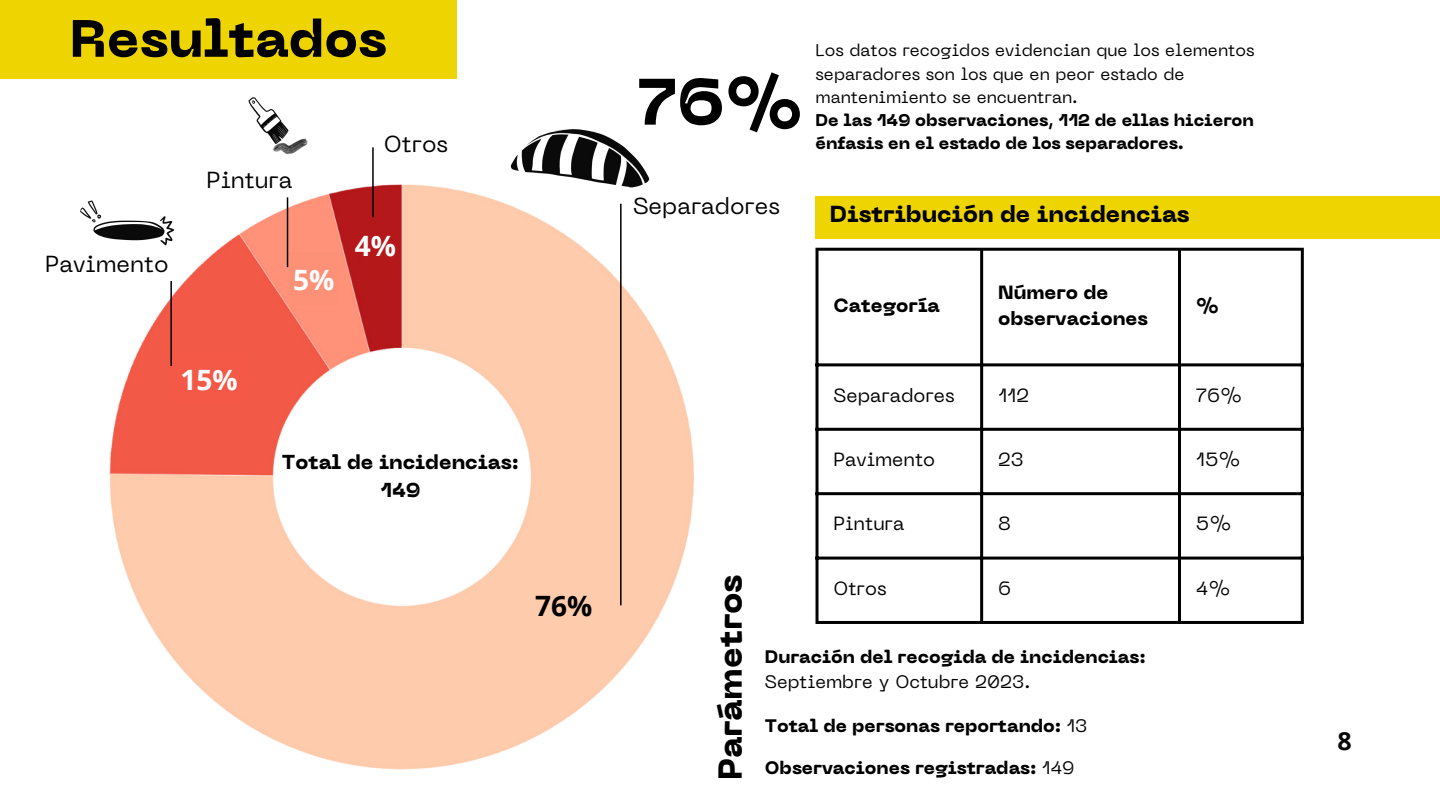
<style>
.page{position:relative;width:1440px;height:810px;background:#fff}
.page>*{position:absolute;margin:0;border:0;box-sizing:border-box;transform-origin:0 0}
.t1{font:800 65px "PP Neue Machina";color:#000}
.t2{font:800 52px "PP Neue Machina";color:#000}
.t3{font:800 33px "PP Neue Machina";color:#000}
.t4{font:700 28px "Open Sans";color:#fff}
.t5{font:700 28px "Open Sans";color:#000}
.t6{font:700 25px "Open Sans";color:#0a0a0a}
.t7{font:23px "PP Neue Machina";color:#000}
.t8{font:800 23px "PP Neue Machina";color:#000}
.t9{font:800 20px/27.8px "PP Neue Machina";color:#000;text-align:center}
.t10{font:19px "PP Neue Machina";color:#000}
.t11{font:800 19px/26.2px "PP Neue Machina";color:#000}
.t12{font:800 18px/24.8px "PP Neue Machina";color:#000}
.t13{font:16.9px/23.2px "PP Neue Machina";color:#000}
.t14{font:800 16.9px/23.2px "PP Neue Machina";color:#000}
.s1{font-weight:400}
</style>
<div class="page">
<img style="left:109px;top:184px;width:585px;height:586px">
<div style="left:507px;top:562px;width:114px;height:87px;background:#ffcbad"></div>
<div style="left:289px;top:252px;width:50px;height:54px;background:#fc9178"></div>
<div style="left:361px;top:253px;width:29px;height:28px;background:#b51819"></div>
<div style="left:172px;top:353px;width:74px;height:52px;background:#f45948"></div>
<hr style="left:816px;top:251px;width:3px;height:370px;background:#000">
<hr style="left:980px;top:251px;width:3px;height:370px;background:#000">
<hr style="left:1178px;top:251px;width:3px;height:370px;background:#000">
<hr style="left:1301px;top:251px;width:3px;height:370px;background:#000">
<hr style="left:816px;top:248px;width:488px;height:3px;background:#000">
<hr style="left:816px;top:363px;width:488px;height:3px;background:#000">
<hr style="left:816px;top:428px;width:488px;height:3px;background:#000">
<hr style="left:816px;top:492px;width:488px;height:3px;background:#000">
<hr style="left:816px;top:557px;width:488px;height:3px;background:#000">
<hr style="left:816px;top:621px;width:488px;height:3px;background:#000">
<div style="left:0;top:0;width:456px;height:79px;background:#eed501"></div>
<div style="left:816px;top:196px;width:624px;height:43px;background:#eed501"></div>
<img style="left:248px;top:97px;width:60px;height:58px">
<img style="left:80px;top:197px;width:98px;height:51px">
<img style="left:507px;top:129px;width:146px;height:67px">
<hr style="left:620px;top:204px;width:2px;height:401px;background:#000">
<hr style="left:170px;top:281px;width:2px;height:85px;background:#000">
<hr style="left:287px;top:197px;width:1px;height:70px;background:#000">
<hr style="left:372px;top:147px;width:2px;height:70px;background:#000">
<p class="t2" style="left:70px;top:19px;width:319px">Resultados</p>
<p class="t7" style="left:45px;top:255px;width:125px">Pavimento</p>
<p class="t7" style="left:207px;top:171px;width:87px">Pintura</p>
<p class="t4" style="left:293px;top:260px;width:43px">5%</p>
<p class="t7" style="left:384px;top:135px;width:66px">Otros</p>
<p class="t4" style="left:355px;top:226px;width:43px">4%</p>
<p class="t4" style="left:181px;top:360px;width:59px">15%</p>
<p class="t9" style="left:282px;top:450px;width:239px">Total de incidencias:<br>149</p>
<p class="t5" style="left:535px;top:586px;width:59px">76%</p>
<p class="t1" style="left:637px;top:77px;width:169px">76%</p>
<p class="t13" style="left:816px;top:40px;width:441px">Los datos recogidos evidencian que los elementos separadores son los que en peor estado de mantenimiento se encuentran.</p>
<p class="t14" style="left:816px;top:110px;width:440px">De las 149 observaciones, 112 de ellas hicieron énfasis en el estado de los separadores.</p>
<p class="t7" style="left:633px;top:197px;width:148px">Separadores</p>
<p class="t8" style="left:830px;top:206px;width:361px">Distribución de incidencias</p>
<p class="t11" style="left:834px;top:294px;width:108px">Categoría</p>
<p class="t11" style="left:998px;top:281px;width:151px">Número de observaciones</p>
<p class="t11" style="left:1196px;top:294px;width:25px">%</p>
<p class="t10" style="left:834px;top:388px;width:123px">Separadores</p>
<p class="t10" style="left:998px;top:388px;width:33px">112</p>
<p class="t10" style="left:1196px;top:388px;width:48px">76%</p>
<p class="t10" style="left:834px;top:452px;width:103px">Pavimento</p>
<p class="t10" style="left:998px;top:452px;width:27px">23</p>
<p class="t10" style="left:1196px;top:452px;width:46px">15%</p>
<p class="t10" style="left:834px;top:516px;width:72px">Pintura</p>
<p class="t10" style="left:998px;top:516px;width:14px">8</p>
<p class="t10" style="left:1196px;top:516px;width:37px">5%</p>
<p class="t3" style="left:718px;top:780px;width:207px;rotate:-90deg">Parámetros</p>
<p class="t10" style="left:834px;top:581px;width:54px">Otros</p>
<p class="t10" style="left:998px;top:581px;width:15px">6</p>
<p class="t10" style="left:1196px;top:581px;width:36px">4%</p>
<p class="t12" style="left:765px;top:646px;width:383px">Duración del recogida de incidencias:<br><span class="s1">Septiembre y Octubre 2023.</span></p>
<p class="t12" style="left:765px;top:715px;width:324px">Total de personas reportando: <span class="s1">13</span></p>
<p class="t12" style="left:765px;top:757px;width:311px">Observaciones registradas: <span class="s1">149</span></p>
<p class="t6" style="left:1337px;top:723px;width:16px">8</p>
</div>
